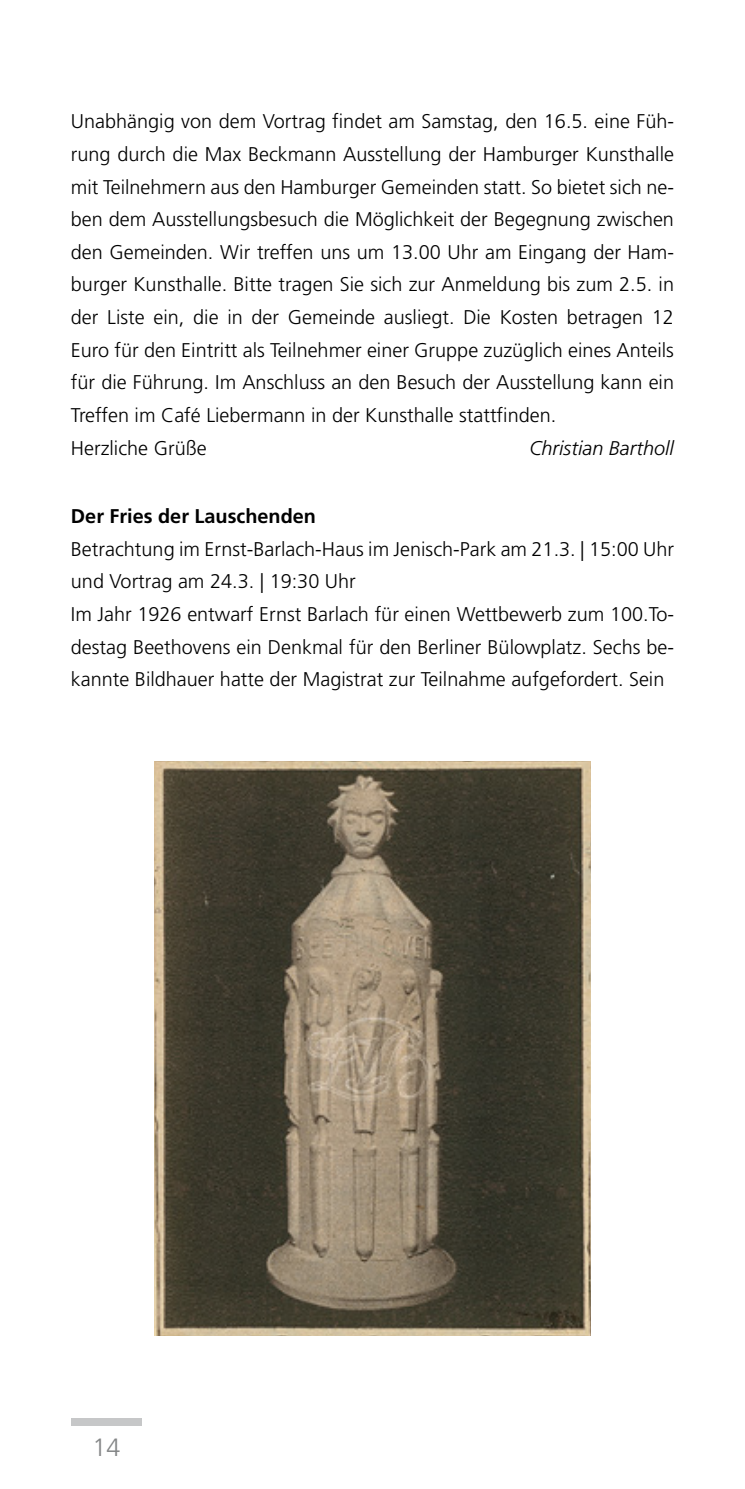
<style>
.page{position:relative;width:745px;height:1489px;background:#fff}
.page>*{position:absolute;margin:0;border:0;box-sizing:border-box;transform-origin:0 0}
.t1{font:300 25px "Frutiger";color:#848687}
.t2{font:300 19.75px/32.5px "Frutiger";color:#000}
.t3{font:700 19.75px "Frutiger";color:#000}
.t4{font:italic 300 19.75px "Frutiger";color:#000}
</style>
<div class="page">
<div style="left:71px;top:1417px;width:71px;height:7px;background:#c6c7c8"></div>
<img style="left:154px;top:761px;width:436px;height:573px">
<p class="t2" style="left:71px;top:105px;width:604px">Unabhängig von dem Vortrag findet am Samstag, den 16.5. eine Füh&shy;rung durch die Max Beckmann Ausstellung der Hamburger Kunsthalle mit Teilnehmern aus den Hamburger Gemeinden statt. So bietet sich ne&shy;ben dem Ausstellungsbesuch die Möglichkeit der Begegnung zwischen den Gemeinden. Wir treffen uns um 13.00 Uhr am Eingang der Ham&shy;burger Kunsthalle. Bitte tragen Sie sich zur Anmeldung bis zum 2.5. in der Liste ein, die in der Gemeinde ausliegt. Die Kosten betragen 12<br>Euro für den Eintritt als Teilnehmer einer Gruppe zuzüglich eines Anteils für die Führung. Im Anschluss an den Besuch der Ausstellung kann ein Treffen im Café Liebermann in der Kunsthalle stattfinden.<br>Herzliche Grüße</p>
<p class="t4" style="left:529px;top:436px;width:146px">Christian Bartholl</p>
<p class="t3" style="left:71px;top:504px;width:246px">Der Fries der Lauschenden</p>
<p class="t2" style="left:71px;top:533px;width:604px">Betrachtung im Ernst-Barlach-Haus im Jenisch-Park am 21.3. | 15:00 Uhr und Vortrag am 24.3. | 19:30 Uhr<br>Im Jahr 1926 entwarf Ernst Barlach für einen Wettbewerb zum 100.To&shy;destag Beethovens ein Denkmal für den Berliner Bülowplatz. Sechs be&shy;kannte Bildhauer hatte der Magistrat zur Teilnahme aufgefordert. Sein</p>
<p class="t1" style="left:92px;top:1433px;width:29px">14</p>
</div>
